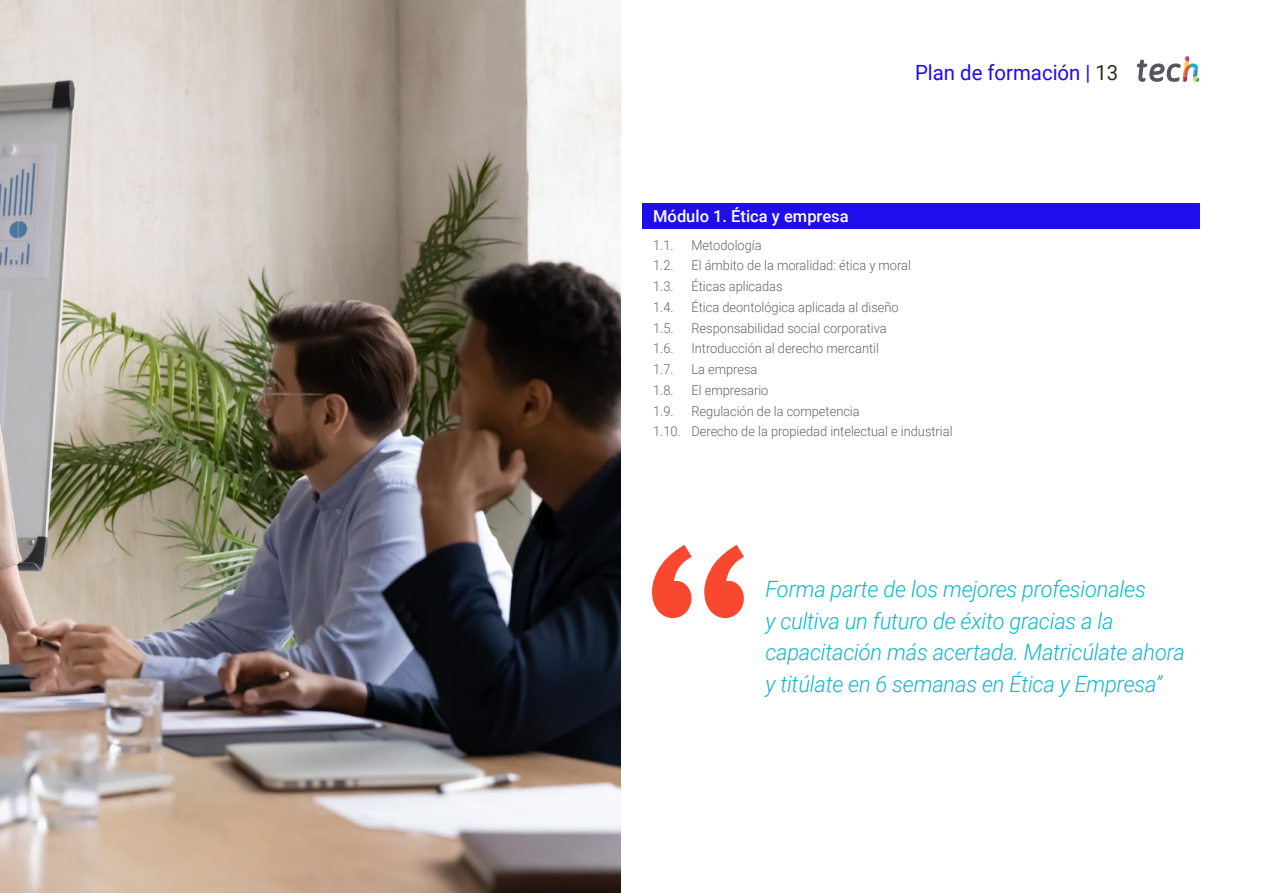
<style>
.page{position:relative;width:1263px;height:893px;background:#fff}
.page>*{position:absolute;margin:0;border:0;box-sizing:border-box;transform-origin:0 0}
.t1{font:italic 300 22.5px/31.5px "Roboto";letter-spacing:-.01em;color:#0fb6cf}
.t2{font:21px "Roboto";color:#1f0dec}
.t3{font:500 16.5px "Roboto";color:#fff}
.t4{font:300 13.5px/20.7px "Roboto";color:#61646a;scale:.95 1}
.s1{color:#312e20}
</style>
<div class="page">
<img style="left:0;top:0;width:621px;height:893px">
<div style="left:642px;top:204px;width:557px;height:25px;background:#1f0dec"></div>
<svg style="left:1137px;top:56px;width:62px;height:26px"></svg>
<svg style="left:652px;top:545px;width:92px;height:73px"></svg>
<h2 class="t2" style="left:915px;top:57px;width:205px">Plan de formación | <span class="s1">13</span></h2>
<p class="t3" style="left:653px;top:205px;width:197px">Módulo 1. Ética y empresa</p>
<p class="t4" style="left:653px;top:234px;width:23px">1.1.</p>
<p class="t4" style="left:691px;top:234px;width:75px">Metodología</p>
<p class="t4" style="left:653px;top:255px;width:23px">1.2.</p>
<p class="t4" style="left:691px;top:255px;width:233px">El ámbito de la moralidad: ética y moral</p>
<p class="t4" style="left:653px;top:275px;width:23px">1.3.</p>
<p class="t4" style="left:691px;top:275px;width:97px">Éticas aplicadas</p>
<p class="t4" style="left:653px;top:296px;width:23px">1.4.</p>
<p class="t4" style="left:691px;top:296px;width:220px">Ética deontológica aplicada al diseño</p>
<p class="t4" style="left:653px;top:317px;width:23px">1.5.</p>
<p class="t4" style="left:691px;top:317px;width:207px">Responsabilidad social corporativa</p>
<p class="t4" style="left:653px;top:338px;width:23px">1.6.</p>
<p class="t4" style="left:691px;top:338px;width:199px">Introducción al derecho mercantil</p>
<p class="t4" style="left:653px;top:358px;width:23px">1.7.</p>
<p class="t4" style="left:691px;top:358px;width:71px">La empresa</p>
<p class="t4" style="left:653px;top:379px;width:23px">1.8.</p>
<p class="t4" style="left:691px;top:379px;width:82px">El empresario</p>
<p class="t4" style="left:653px;top:400px;width:23px">1.9.</p>
<p class="t4" style="left:653px;top:400px;width:317px;text-indent:38px">Regulación de la competencia<br>1.10. Derecho de la propiedad intelectual e industrial</p>
<h1 class="t1" style="left:765px;top:573px;width:421px">Forma parte de los mejores profesionales<br>y cultiva un futuro de éxito gracias a la capacitación más acertada. Matricúlate ahora y titúlate en 6 semanas en Ética y Empresa”</h1>
</div>
